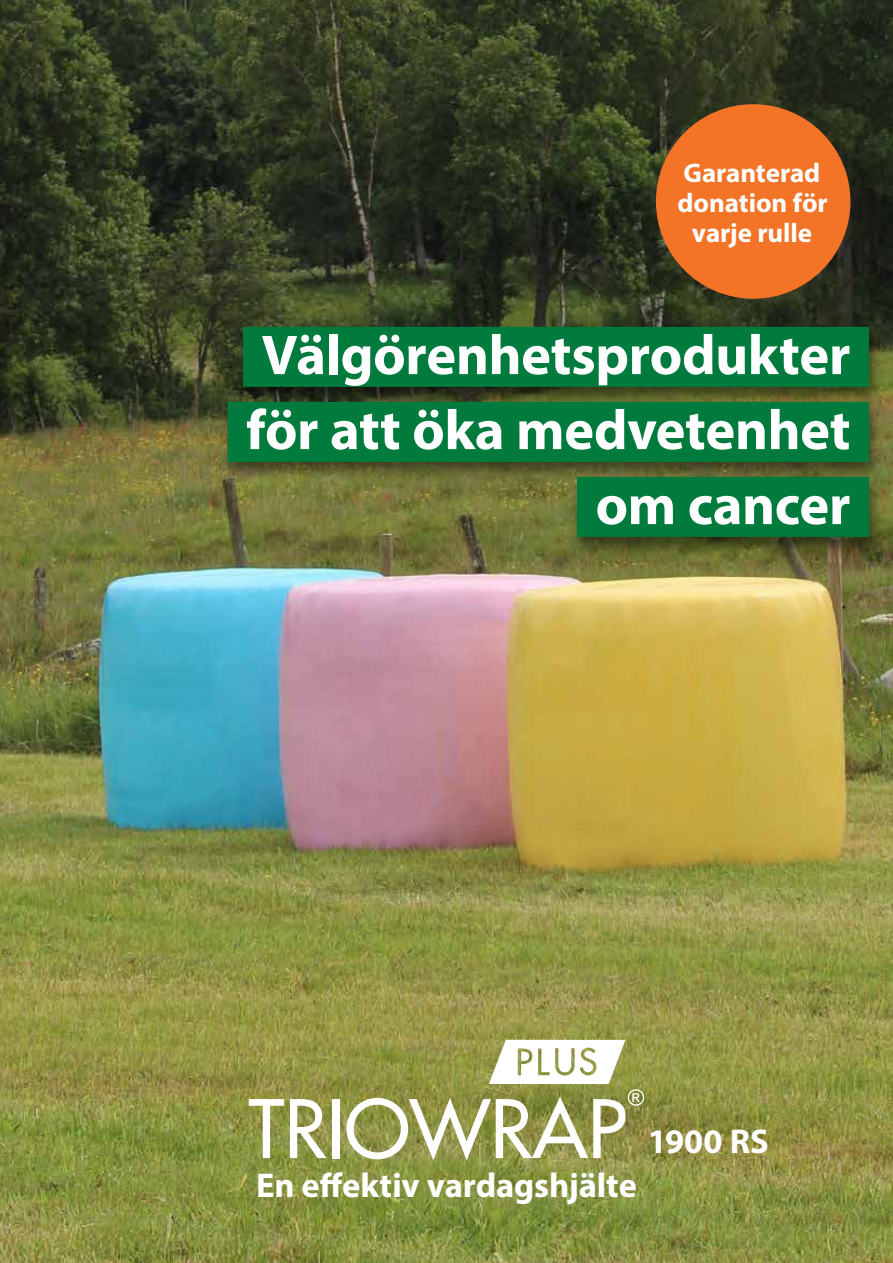
<style>
.page{position:relative;width:893px;height:1263px;background:#fff}
.page>*{position:absolute;margin:0;border:0;box-sizing:border-box;transform-origin:0 0}
.t1{font:700 56.55px/75px "Myriad Pro";letter-spacing:-.01em;color:#fff;text-align:right}
.t2{font:700 34.5px "Myriad Pro";letter-spacing:-.005em;color:#fff}
.t3{font:700 27px/30px "Myriad Pro";letter-spacing:-.005em;color:#fff;text-align:center}
</style>
<div class="page">
<img style="left:0;top:0;width:893px;height:1263px">
<svg style="left:290px;top:1099px;width:37px;height:59px"></svg>
<div style="left:332px;top:1099px;width:8px;height:59px;background:#fff"></div>
<svg style="left:346px;top:1040px;width:298px;height:120px"></svg>
<svg style="left:249px;top:1099px;width:35px;height:59px"></svg>
<div style="left:218px;top:324px;width:666px;height:234px;background:#000;opacity:.5"></div>
<div style="left:243px;top:327px;width:626px;height:60px;background:#007b3d"></div>
<div style="left:228px;top:402px;width:641px;height:60px;background:#007b3d"></div>
<div style="left:577px;top:477px;width:292px;height:60px;background:#007b3d"></div>
<div style="left:656px;top:104px;width:194px;height:195px;background:#f37327;border-radius:50%"></div>
<p class="t3" style="left:678px;top:157px;width:152px">Garanterad donation för varje rulle</p>
<p class="t1" style="left:246px;top:316px;width:606px">Välgörenhetsprodukter för att öka medvetenhet om cancer</p>
<p class="t2" style="left:256px;top:1163px;width:382px">En effektiv vardagshjälte</p>
<p class="t2" style="left:648px;top:1119px;width:122px">1900 RS</p>
</div>
